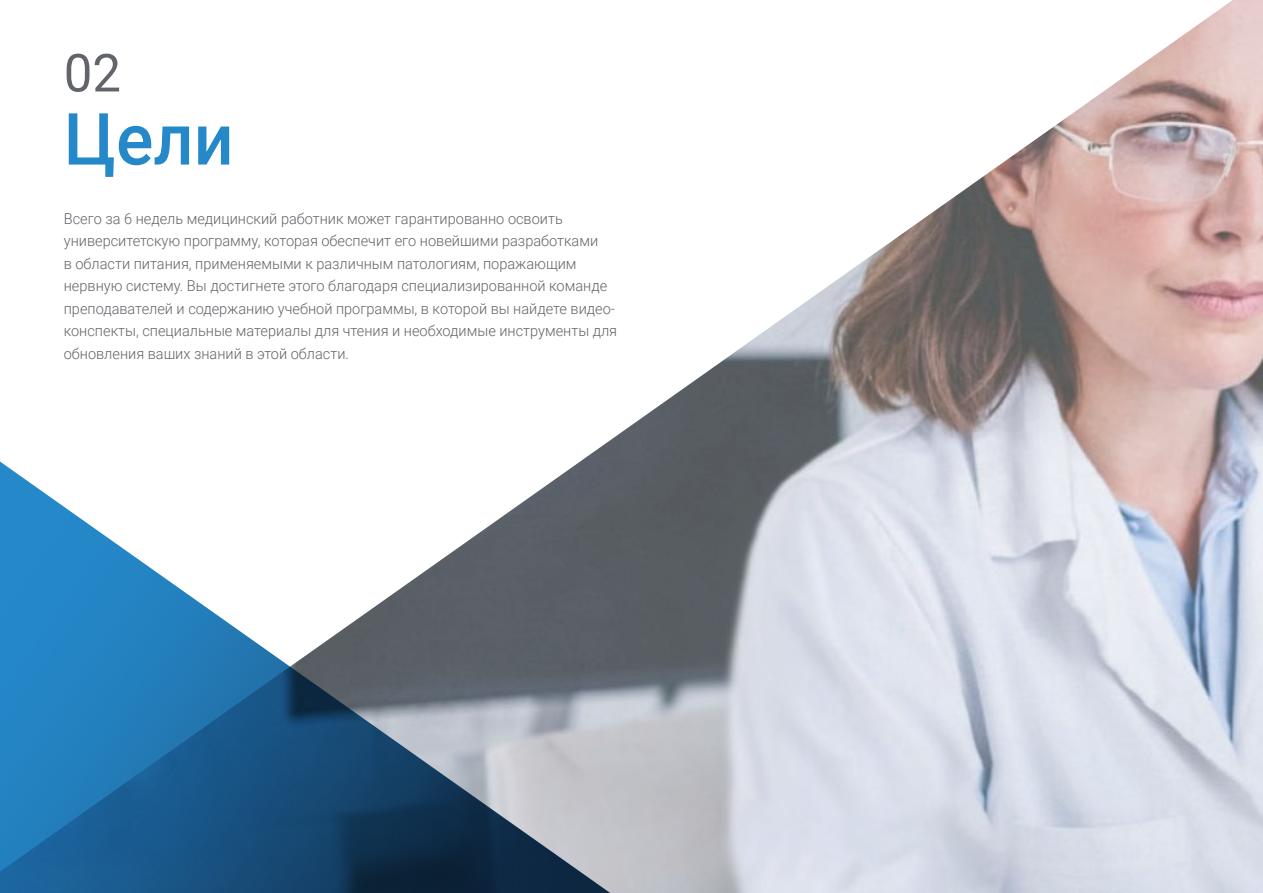
<style>
.page{position:relative;width:1263px;height:893px;background:#fff}
.page>*{position:absolute;margin:0;border:0;box-sizing:border-box;transform-origin:0 0}
.t1{font:500 72px "Roboto";color:#2488c9}
.t2{font:52.5px "Roboto";color:#61646a}
.t3{font:300 15px/22.5px "Roboto";color:#61646a}
</style>
<div class="page">
<img style="left:602px;top:0;width:661px;height:893px">
<svg style="left:0;top:446px;width:640px;height:447px"></svg>
<h2 class="t2" style="left:64px;top:36px;width:59px">02</h2>
<h1 class="t1" style="left:64px;top:89px;width:171px">Цели</h1>
<p class="t3" style="left:64px;top:207px;width:555px">Всего за 6 недель медицинский работник может гарантированно освоить университетскую программу, которая обеспечит его новейшими разработками<br>в области питания, применяемыми к различным патологиям, поражающим нервную систему. Вы достигнете этого благодаря специализированной команде преподавателей и содержанию учебной программы, в которой вы найдете видео&shy;конспекты, специальные материалы для чтения и необходимые инструменты для обновления ваших знаний в этой области.</p>
</div>
